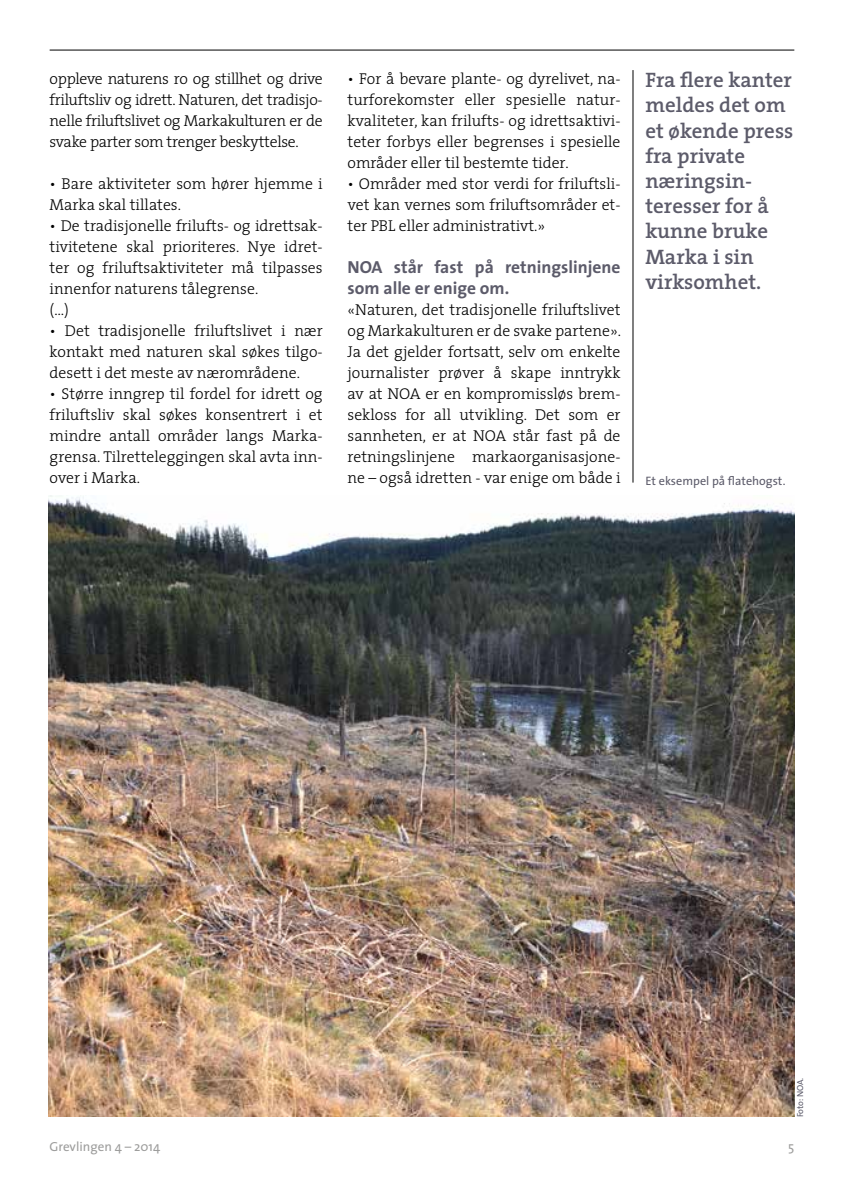
<style>
.page{position:relative;width:844px;height:1191px;background:#fff}
.page>*{position:absolute;margin:0;border:0;box-sizing:border-box;transform-origin:0 0}
.t1{font:600 21px/25.2px "The Serif";color:#5c5b6a}
.t2{font:700 17.5px/21px "The Sans";color:#5c5b6a}
.t3{font:300 15.75px/21px "The Serif";color:#000;text-align:justify}
.t4{font:13.12px "The Sans";color:#9d9d9c}
.t5{font:12.25px "The Sans";color:#5c5b6a}
.t6{font:8.75px "The Sans";color:#5c5b6a}
</style>
<div class="page">
<hr style="left:632px;top:70px;width:1px;height:412px;background:#000">
<hr style="left:50px;top:50px;width:744px;height:1px;background:#000">
<img style="left:49px;top:495px;width:745px;height:621px">
<p class="t3" style="left:50px;top:69px;width:274px">oppleve naturens ro og stillhet og drive friluftsliv og idrett. Naturen, det tradisjo&shy;nelle friluftslivet og Markakulturen er de svake parter som trenger beskyttelse.</p>
<p class="t3" style="left:50px;top:174px;width:274px">• Bare aktiviteter som hører hjemme i<br>Marka skal tillates.</p>
<p class="t3" style="left:50px;top:216px;width:274px;text-align:left">• De tradisjonelle frilufts- og idrettsak&shy;tivitetene skal prioriteres. Nye idret&shy;ter og friluftsaktiviteter må tilpasses innenfor naturens tålegrense.<br>(…)</p>
<p class="t3" style="left:50px;top:321px;width:274px">• Det tradisjonelle friluftslivet i nær kontakt med naturen skal søkes tilgo&shy;desett i det meste av nærområdene.</p>
<p class="t3" style="left:50px;top:384px;width:274px">• Større inngrep til fordel for idrett og friluftsliv skal søkes konsentrert i et mindre antall områder langs Marka&shy;grensa. Tilretteleggingen skal avta inn&shy;over i Marka.</p>
<p class="t3" style="left:347px;top:69px;width:274px">• For å bevare plante- og dyrelivet, na&shy;turforekomster eller spesielle natur&shy;kvaliteter, kan frilufts- og idrettsaktivi&shy;teter forbys eller begrenses i spesielle områder eller til bestemte tider.</p>
<p class="t3" style="left:347px;top:174px;width:274px">• Områder med stor verdi for friluftsli&shy;vet kan vernes som friluftsområder et&shy;ter PBL eller administrativt.»</p>
<p class="t2" style="left:347px;top:258px;width:274px">NOA står fast på retningslinjene som alle er enige om.</p>
<p class="t3" style="left:347px;top:300px;width:275px">«Naturen, det tradisjonelle friluftslivet og Markakulturen er de svake partene».<br>Ja det gjelder fortsatt, selv om enkelte journalister prøver å skape inntrykk av at NOA er en kompromissløs brem&shy;sekloss for all utvikling. Det som er sannheten, er at NOA står fast på de retningslinjene markaorganisasjone&shy;ne – også idretten - var enige om både i</p>
<h1 class="t1" style="left:645px;top:69px;width:149px">Fra flere kanter meldes det om et økende press fra private næringsin&shy;teresser for å kunne bruke<br>Marka i sin virksomhet.</h1>
<p class="t5" style="left:645px;top:474px;width:142px">Et eksempel på flatehogst.</p>
<p class="t6" style="left:795px;top:1117px;width:41px;rotate:-90deg">Foto: NOA.</p>
<p class="t4" style="left:50px;top:1141px;width:112px">Grevlingen 4 – 2014</p>
<p class="t4" style="left:788px;top:1139px;width:8px">5</p>
</div>
